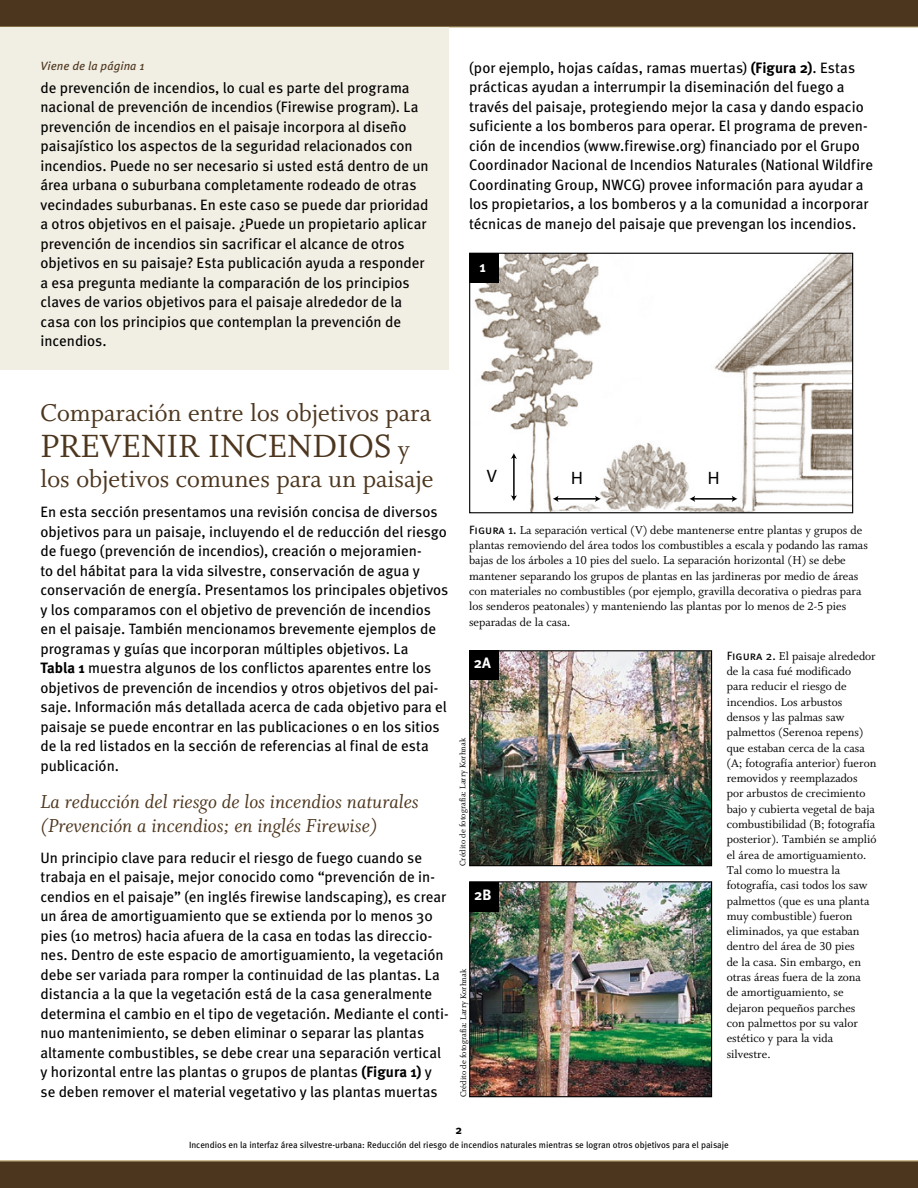
<style>
.page{position:relative;width:918px;height:1188px;background:#fff}
.page>*{position:absolute;margin:0;border:0;box-sizing:border-box;transform-origin:0 0}
.t1{font:36px "Whitman Roman LF";color:#4d361e}
.t2{font:27px "Whitman Roman LF";color:#4d361e}
.t3{font:21px/24px "Whitman Italic LF";color:#4d361e}
.t4{font:18px "Myriad";color:#000}
.t5{font:15px/19.5px "Meta";color:#000}
.t6{font:700 15px "Meta";color:#fff}
.t7{font:12.75px/15.3px "Whitman Roman LF";color:#000}
.t8{font:italic 12px "Meta";letter-spacing:.005em;color:#4d361e}
.t9{font:700 12px "Meta";color:#000}
.t10{font:9px "Meta";color:#000}
.t11{font:9px "Whitman Roman LF";color:#000}
.s1{font-weight:700}
.s2{font-size:27px}
.s3{font-family:"Meta Book Caps";font-size:12px}
</style>
<div class="page">
<div style="left:0;top:0;width:918px;height:27px;background:#4d361e"></div>
<hr style="left:0;top:27px;width:918px;height:1px;background:#baa975">
<div style="left:0;top:27px;width:449px;height:342px;background:#f1eee3"></div>
<div style="left:0;top:1161px;width:918px;height:27px;background:#4d361e"></div>
<hr style="left:0;top:1161px;width:918px;height:1px;background:#baa975">
<img style="left:471px;top:652px;width:239px;height:212px">
<div style="left:469px;top:650px;width:243px;height:216px;border:1px solid #000"></div>
<div style="left:469px;top:650px;width:30px;height:30px;background:#000"></div>
<img style="left:471px;top:883px;width:239px;height:212px">
<div style="left:469px;top:881px;width:243px;height:216px;border:1px solid #000"></div>
<div style="left:469px;top:882px;width:30px;height:30px;background:#000"></div>
<img style="left:474px;top:255px;width:377px;height:256px">
<div style="left:469px;top:253px;width:384px;height:260px;border:1px solid #000"></div>
<div style="left:469px;top:253px;width:30px;height:30px;background:#000"></div>
<hr style="left:694px;top:498px;width:39px;height:2px;background:#000">
<svg style="left:732px;top:496px;width:6px;height:6px"></svg>
<svg style="left:689px;top:496px;width:6px;height:6px"></svg>
<hr style="left:513px;top:457px;width:2px;height:40px;background:#000">
<svg style="left:511px;top:495px;width:6px;height:6px"></svg>
<svg style="left:511px;top:453px;width:6px;height:6px"></svg>
<hr style="left:557px;top:498px;width:40px;height:2px;background:#000">
<svg style="left:595px;top:496px;width:6px;height:6px"></svg>
<svg style="left:553px;top:496px;width:6px;height:6px"></svg>
<p class="t8" style="left:40px;top:59px;width:106px">Viene de la página 1</p>
<p class="t5" style="left:469px;top:57px;width:405px">(por ejemplo, hojas caídas, ramas muertas) <span class="s1">(Figura 2)</span>. Estas prácticas ayudan a interrumpir la diseminación del fuego a través del paisaje, protegiendo mejor la casa y dando espacio suficiente a los bomberos para operar. El programa de preven&shy;ción de incendios (www.firewise.org) financiado por el Grupo Coordinador Nacional de Incendios Naturales (National Wildfire Coordinating Group, NWCG) provee información para ayudar a los propietarios, a los bomberos y a la comunidad a incorporar técnicas de manejo del paisaje que prevengan los incendios.</p>
<p class="t5" style="left:40px;top:78px;width:390px">de prevención de incendios, lo cual es parte del programa nacional de prevención de incendios (Firewise program). La prevención de incendios en el paisaje incorpora al diseño paisajístico los aspectos de la seguridad relacionados con incendios. Puede no ser necesario si usted está dentro de un área urbana o suburbana completamente rodeado de otras vecindades suburbanas. En este caso se puede dar prioridad a otros objetivos en el paisaje. ¿Puede un propietario aplicar prevención de incendios sin sacrificar el alcance de otros objetivos en su paisaje? Esta publicación ayuda a responder a esa pregunta mediante la comparación de los principios claves de varios objetivos para el paisaje alrededor de la casa con los principios que contemplan la prevención de incendios.</p>
<p class="t6" style="left:480px;top:258px;width:8px">1</p>
<h2 class="t2" style="left:40px;top:398px;width:392px">Comparación entre los objetivos para</h2>
<h1 class="t1" style="left:40px;top:426px;width:370px">PREVENIR INCENDIOS <span class="s2">y</span></h1>
<h2 class="t2" style="left:40px;top:464px;width:395px">los objetivos comunes para un paisaje</h2>
<p class="t5" style="left:40px;top:502px;width:409px">En esta sección presentamos una revisión concisa de diversos objetivos para un paisaje, incluyendo el de reducción del riesgo de fuego (prevención de incendios), creación o mejoramien-<br>to del hábitat para la vida silvestre, conservación de agua y conservación de energía. Presentamos los principales objetivos y los comparamos con el objetivo de prevención de incendios en el paisaje. También mencionamos brevemente ejemplos de programas y guías que incorporan múltiples objetivos. La<br><span class="s1">Tabla 1</span> muestra algunos de los conflictos aparentes entre los objetivos de prevención de incendios y otros objetivos del pai&shy;saje. Información más detallada acerca de cada objetivo para el paisaje se puede encontrar en las publicaciones o en los sitios de la red listados en la sección de referencias al final de esta publicación.</p>
<h3 class="t3" style="left:40px;top:791px;width:380px">La reducción del riesgo de los incendios naturales (Prevención a incendios; en inglés Firewise)</h3>
<p class="t5" style="left:40px;top:847px;width:410px">Un principio clave para reducir el riesgo de fuego cuando se trabaja en el paisaje, mejor conocido como “prevención de in&shy;cendios en el paisaje” (en inglés firewise landscaping), es crear un área de amortiguamiento que se extienda por lo menos 30 pies (10 metros) hacia afuera de la casa en todas las direccio&shy;nes. Dentro de este espacio de amortiguamiento, la vegetación debe ser variada para romper la continuidad de las plantas. La distancia a la que la vegetación está de la casa generalmente determina el cambio en el tipo de vegetación. Mediante el conti&shy;nuo mantenimiento, se deben eliminar o separar las plantas altamente combustibles, se debe crear una separación vertical y horizontal entre las plantas o grupos de plantas <span class="s1">(Figura 1)</span> y se deben remover el material vegetativo y las plantas muertas</p>
<p class="t4" style="left:487px;top:467px;width:12px">V</p>
<p class="t4" style="left:571px;top:469px;width:13px">H</p>
<p class="t4" style="left:708px;top:469px;width:13px">H</p>
<p class="t7" style="left:469px;top:523px;width:400px"><span class="s3">Figura 1.</span> La separación vertical (V) debe mantenerse entre plantas y grupos de plantas removiendo del área todos los combustibles a escala y podando las ramas bajas de los árboles a 10 pies del suelo. La separación horizontal (H) se debe mantener separando los grupos de plantas en las jardineras por medio de áreas con materiales no combustibles (por ejemplo, gravilla decorativa o piedras para los senderos peatonales) y manteniendo las plantas por lo menos de 2-5 pies separadas de la casa.</p>
<p class="t6" style="left:474px;top:654px;width:19px">2A</p>
<p class="t11" style="left:458px;top:866px;width:130px;rotate:-90deg">Crédito de fotografía: Larry Korhnak</p>
<p class="t6" style="left:474px;top:886px;width:19px">2B</p>
<p class="t11" style="left:458px;top:1097px;width:130px;rotate:-90deg">Crédito de fotografía: Larry Korhnak</p>
<p class="t7" style="left:727px;top:648px;width:151px"><span class="s3">Figura 2.</span> El paisaje alrededor de la casa fué modificado<br>para reducir el riesgo de incendios. Los arbustos densos y las palmas saw palmettos (Serenoa repens) que estaban cerca de la casa (A; fotografía anterior) fueron removidos y reemplazados por arbustos de crecimiento bajo y cubierta vegetal de baja combustibilidad (B; fotografía posterior). También se amplió el área de amortiguamiento.<br>Tal como lo muestra la fotografía, casi todos los saw palmettos (que es una planta muy combustible) fueron eliminados, ya que estaban dentro del área de 30 pies<br>de la casa. Sin embargo, en otras áreas fuera de la zona<br>de amortiguamiento, se dejaron pequeños parches con palmettos por su valor estético y para la vida silvestre.</p>
<p class="t9" style="left:456px;top:1123px;width:8px">2</p>
<p class="t10" style="left:189px;top:1139px;width:541px">Incendios en la interfaz área silvestre-urbana: Reducción del riesgo de incendios naturales mientras se logran otros objetivos para el paisaje</p>
</div>
